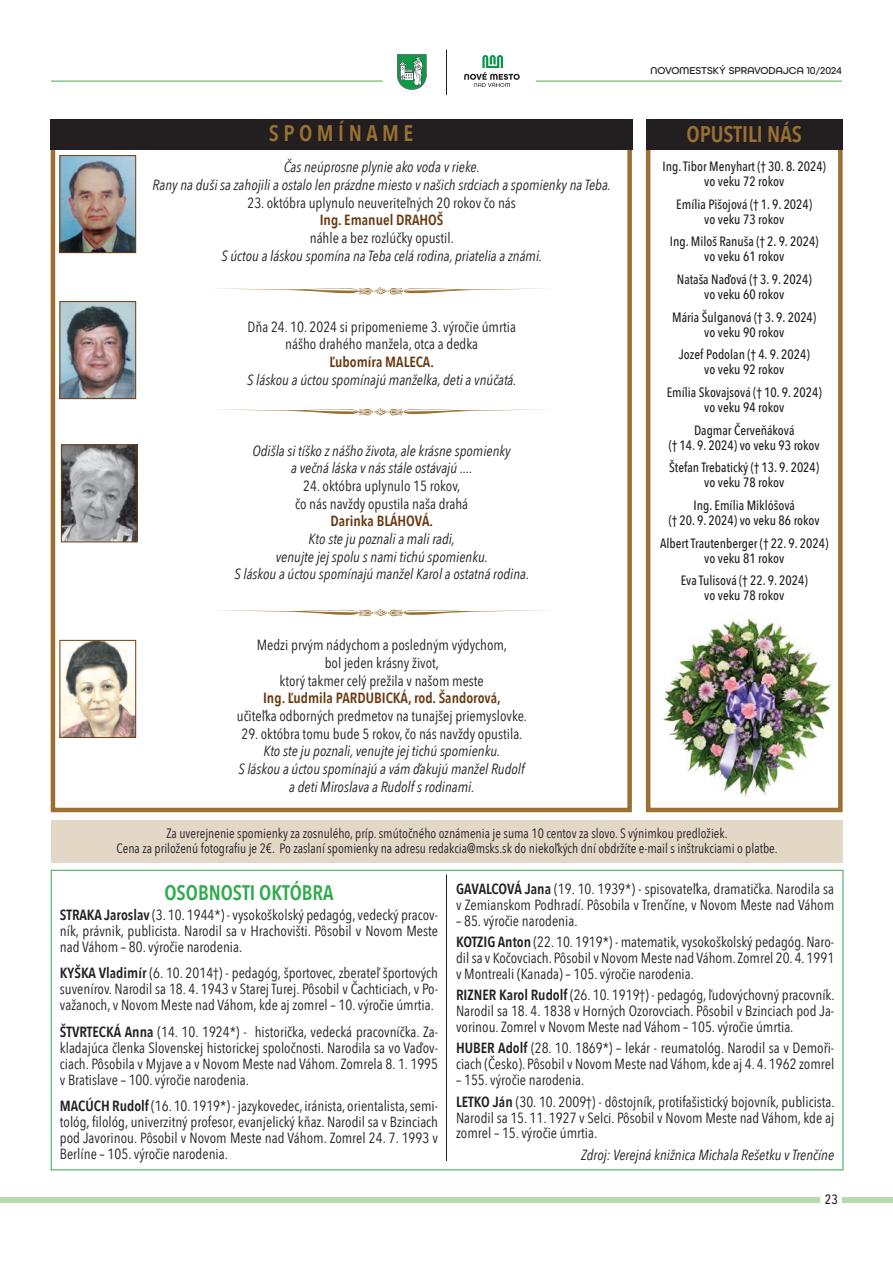
<style>
.page{position:relative;width:893px;height:1263px;background:#fff}
.page>*{position:absolute;margin:0;border:0;box-sizing:border-box;transform-origin:0 0}
.t1{font:600 22.5px "Avenir Next Condensed";color:#9a7133}
.t2{font:600 22.5px "Avenir Next Condensed";letter-spacing:.2em;color:#9a7133}
.t3{font:600 21px "Avenir Next Condensed";color:#2faa4e}
.t4{font:14.7px/15.9px "Avenir Next Condensed";color:#231f20}
.t5{font:italic 14.7px/17.7px "Avenir Next Condensed";color:#231f20;text-align:center}
.t6{font:600 14.7px "Avenir Next Condensed";color:#68390f}
.t7{font:500 13.5px/15px "Avenir Next Condensed";color:#231f20;text-align:center}
.t8{font:13.5px/15px "Avenir Next Condensed";color:#231f20;text-align:center}
.t9{font:500 10.5px "All Round Gothic";color:#231f20}
.s1{font-weight:600}
</style>
<div class="page">
<hr style="left:536px;top:81px;width:306px;height:1px;background:#47ae4d">
<hr style="left:51px;top:81px;width:332px;height:1px;background:#47ae4d">
<div style="left:0;top:1197px;width:893px;height:6px;background:#b7d9ad"></div>
<div style="left:821px;top:1189px;width:21px;height:16px;background:#fff"></div>
<hr style="left:446px;top:50px;width:1px;height:45px;background:#231f20">
<svg style="left:397px;top:54px;width:30px;height:36px"></svg>
<svg style="left:464px;top:55px;width:56px;height:32px"></svg>
<div style="left:646px;top:145px;width:197px;height:667px;border:4px solid #9a7133"></div>
<img style="left:663px;top:618px;width:170px;height:179px">
<div style="left:51px;top:820px;width:792px;height:43px;background:#e3d7c6"></div>
<hr style="left:446px;top:874px;width:1px;height:287px;background:#231f20">
<div style="left:646px;top:119px;width:197px;height:31px;background:#231f20"></div>
<div style="left:51px;top:145px;width:581px;height:667px;border:4px solid #9a7133"></div>
<div style="left:50px;top:119px;width:582px;height:31px;background:#231f20"></div>
<svg style="left:216px;top:287px;width:330px;height:8px"></svg>
<svg style="left:216px;top:408px;width:330px;height:8px"></svg>
<svg style="left:216px;top:609px;width:330px;height:7px"></svg>
<img style="left:62px;top:157px;width:72px;height:94px">
<div style="left:60px;top:155px;width:76px;height:98px;border:1px solid #713e10"></div>
<img style="left:62px;top:642px;width:72px;height:94px">
<div style="left:60px;top:640px;width:76px;height:98px;border:1px solid #713e10"></div>
<img style="left:62px;top:303px;width:72px;height:94px">
<div style="left:60px;top:301px;width:76px;height:98px;border:1px solid #713e10"></div>
<img style="left:63px;top:446px;width:73px;height:94px">
<div style="left:61px;top:444px;width:77px;height:98px;border:1px solid #713e10"></div>
<h1 class="t2" style="left:269px;top:114px;width:146px">SPOMÍNAME</h1>
<p class="t5" style="left:153px;top:158px;width:460px">Čas neúprosne plynie ako voda v rieke.<br>Rany na duši sa zahojili a ostalo len prázdne miesto v našich srdciach a spomienky na Teba.</p>
<p class="t4" style="left:247px;top:194px;width:270px">23. októbra uplynulo neuveriteľných 20 rokov čo nás</p>
<p class="t6" style="left:320px;top:208px;width:125px">Ing. Emanuel DRAHOŠ</p>
<p class="t4" style="left:310px;top:229px;width:146px">náhle a bez rozlúčky opustil.</p>
<p class="t5" style="left:221px;top:247px;width:322px">S úctou a láskou spomína na Teba celá rodina, priatelia a známi.</p>
<p class="t4" style="left:247px;top:317px;width:270px;line-height:17.7px;text-align:center">Dňa 24. 10. 2024 si pripomenieme 3. výročie úmrtia nášho drahého manžela, otca a dedka</p>
<p class="t6" style="left:329px;top:349px;width:106px">Ľubomíra MALECA.</p>
<p class="t5" style="left:247px;top:371px;width:271px">S láskou a úctou spomínajú manželka, deti a vnúčatá.</p>
<p class="t5" style="left:253px;top:441px;width:260px">Odišla si tíško z nášho života, ale krásne spomienky a večná láska v nás stále ostávajú ....</p>
<p class="t4" style="left:295px;top:476px;width:175px;line-height:17.7px;text-align:center">24. októbra uplynulo 15 rokov,<br>čo nás navždy opustila naša drahá</p>
<p class="t6" style="left:331px;top:508px;width:104px">Darinka BLÁHOVÁ.</p>
<p class="t5" style="left:234px;top:530px;width:296px">Kto ste ju poznali a mali radi,<br>venujte jej spolu s nami tichú spomienku.<br>S láskou a úctou spomínajú manžel Karol a ostatná rodina.</p>
<p class="t4" style="left:257px;top:635px;width:252px;line-height:17.7px;text-align:center">Medzi prvým nádychom a posledným výdychom, bol jeden krásny život,<br>ktorý takmer celý prežila v našom meste</p>
<p class="t6" style="left:263px;top:685px;width:239px">Ing. Ľudmila PARDUBICKÁ, rod. Šandorová,</p>
<p class="t4" style="left:237px;top:707px;width:292px">učiteľka odborných predmetov na tunajšej priemyslovke.</p>
<p class="t4" style="left:241px;top:725px;width:283px">29. októbra tomu bude 5 rokov, čo nás navždy opustila.</p>
<p class="t5" style="left:238px;top:742px;width:288px">Kto ste ju poznali, venujte jej tichú spomienku.<br>S láskou a úctou spomínajú a vám ďakujú manžel Rudolf a deti Miroslava a Rudolf s rodinami.</p>
<p class="t9" style="left:651px;top:64px;width:193px">NOVOMESTSKÝ SPRAVODAJCA 10/2024</p>
<h1 class="t1" style="left:686px;top:114px;width:117px">OPUSTILI NÁS</h1>
<p class="t7" style="left:662px;top:159px;width:165px">Ing. Tibor Menyhart († 30. 8. 2024) vo veku 72 rokov</p>
<p class="t7" style="left:676px;top:196px;width:137px">Emília Pišojová († 1. 9. 2024) vo veku 73 rokov</p>
<p class="t7" style="left:670px;top:234px;width:150px">Ing. Miloš Ranuša († 2. 9. 2024) vo veku 61 rokov</p>
<p class="t7" style="left:677px;top:272px;width:136px">Nataša Naďová († 3. 9. 2024) vo veku 60 rokov</p>
<p class="t7" style="left:672px;top:309px;width:146px">Mária Šulganová († 3. 9. 2024) vo veku 90 rokov</p>
<p class="t7" style="left:679px;top:347px;width:132px">Jozef Podolan († 4. 9. 2024) vo veku 92 rokov</p>
<p class="t7" style="left:667px;top:385px;width:157px">Emília Skovajsová († 10. 9. 2024) vo veku 94 rokov</p>
<p class="t7" style="left:669px;top:422px;width:153px">Dagmar Červeňáková<br>(† 14. 9. 2024) vo veku 93 rokov</p>
<p class="t7" style="left:669px;top:460px;width:152px">Štefan Trebatický († 13. 9. 2024) vo veku 78 rokov</p>
<p class="t7" style="left:669px;top:498px;width:153px">Ing. Emília Miklóšová<br>(† 20. 9. 2024) vo veku 86 rokov</p>
<p class="t7" style="left:660px;top:535px;width:170px">Albert Trautenberger († 22. 9. 2024) vo veku 81 rokov</p>
<p class="t7" style="left:681px;top:573px;width:129px">Eva Tulisová († 22. 9. 2024) vo veku 78 rokov</p>
<p class="t8" style="left:117px;top:825px;width:663px">Za uverejnenie spomienky za zosnulého, príp. smútočného oznámenia je suma 10 centov za slovo. S výnimkou predložiek.<br>Cena za priloženú fotografiu je 2€. Po zaslaní spomienky na adresu redakcia@msks.sk do niekoľkých dní obdržíte e-mail s inštrukciami o platbe.</p>
<h2 class="t3" style="left:164px;top:874px;width:171px">OSOBNOSTI OKTÓBRA</h2>
<p class="t4" style="left:60px;top:906px;width:380px;text-align:justify"><span class="s1">STRAKA Jaroslav</span> (3. 10. 1944*) - vysokoškolský pedagóg, vedecký pracov&shy;ník, právnik, publicista. Narodil sa v Hrachovišti. Pôsobil v Novom Meste nad Váhom – 80. výročie narodenia.</p>
<p class="t4" style="left:60px;top:965px;width:380px;text-align:justify"><span class="s1">KYŠKA Vladimír</span> (6. 10. 2014†) - pedagóg, športovec, zberateľ športových suvenírov. Narodil sa 18. 4. 1943 v Starej Turej. Pôsobil v Čachticiach, v Po&shy;važanoch, v Novom Meste nad Váhom, kde aj zomrel – 10. výročie úmrtia.</p>
<p class="t4" style="left:60px;top:1023px;width:380px;text-align:justify"><span class="s1">ŠTVRTECKÁ Anna</span> (14. 10. 1924*) - historička, vedecká pracovníčka. Za&shy;kladajúca členka Slovenskej historickej spoločnosti. Narodila sa vo Vaďov&shy;ciach. Pôsobila v Myjave a v Novom Meste nad Váhom. Zomrela 8. 1. 1995 v Bratislave – 100. výročie narodenia.</p>
<p class="t4" style="left:60px;top:1097px;width:380px;text-align:justify"><span class="s1">MACÚCH Rudolf</span> (16. 10. 1919*) - jazykovedec, iránista, orientalista, semi&shy;tológ, filológ, univerzitný profesor, evanjelický kňaz. Narodil sa v Bzinciach pod Javorinou. Pôsobil v Novom Meste nad Váhom. Zomrel 24. 7. 1993 v Berlíne – 105. výročie narodenia.</p>
<p class="t4" style="left:456px;top:880px;width:380px"><span class="s1">GAVALCOVÁ Jana</span> (19. 10. 1939*) - spisovateľka, dramatička. Narodila sa v Zemianskom Podhradí. Pôsobila v Trenčíne, v Novom Meste nad Váhom</p>
<p class="t4" style="left:456px;top:909px;width:380px;line-height:21.5px">– 85. výročie narodenia.<br><span class="s1">KOTZIG Anton</span> (22. 10. 1919*) - matematik, vysokoškolský pedagóg. Naro-</p>
<p class="t4" style="left:456px;top:949px;width:380px">dil sa v Kočovciach. Pôsobil v Novom Meste nad Váhom. Zomrel 20. 4. 1991 v Montreali (Kanada) – 105. výročie narodenia.</p>
<p class="t4" style="left:456px;top:986px;width:380px;text-align:justify"><span class="s1">RIZNER Karol Rudolf</span> (26. 10. 1919†) - pedagóg, ľudovýchovný pracovník.<br>Narodil sa 18. 4. 1838 v Horných Ozorovciach. Pôsobil v Bzinciach pod Ja&shy;vorinou. Zomrel v Novom Meste nad Váhom – 105. výročie úmrtia.</p>
<p class="t4" style="left:456px;top:1039px;width:380px"><span class="s1">HUBER Adolf</span> (28. 10. 1869*) – lekár - reumatológ. Narodil sa v Demoři&shy;ciach (Česko). Pôsobil v Novom Meste nad Váhom, kde aj 4. 4. 1962 zomrel</p>
<p class="t4" style="left:456px;top:1068px;width:380px;line-height:21.5px">– 155. výročie narodenia.<br><span class="s1">LETKO Ján</span> (30. 10. 2009†) - dôstojník, protifašistický bojovník, publicista.</p>
<p class="t4" style="left:456px;top:1109px;width:380px">Narodil sa 15. 11. 1927 v Selci. Pôsobil v Novom Meste nad Váhom, kde aj zomrel – 15. výročie úmrtia.</p>
<p class="t5" style="left:581px;top:1146px;width:255px">Zdroj: Verejná knižnica Michala Rešetku v Trenčíne</p>
<p class="t7" style="left:825px;top:1191px;width:15px">23</p>
</div>
